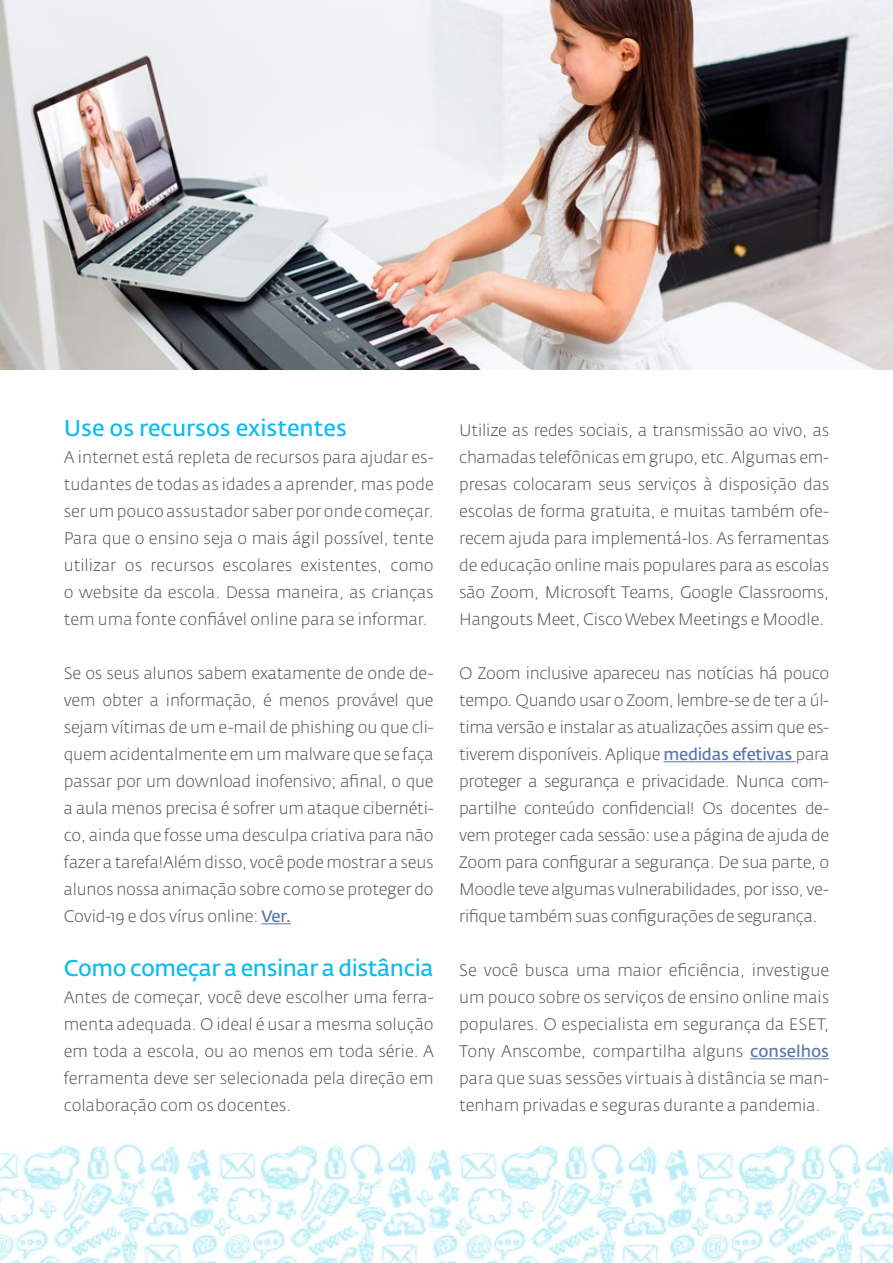
<style>
.page{position:relative;width:893px;height:1263px;background:#fff}
.page>*{position:absolute;margin:0;border:0;box-sizing:border-box;transform-origin:0 0}
.tit{font:600 22.5px "Fedra Sans Alt Pro";letter-spacing:-.02em;color:#0bbbef}
.tit-2{font:600 22.5px "Fedra Sans Alt Pro";color:#0bbbef}
.t1{font:300 16.5px/27px "Fedra Sans Alt Pro";letter-spacing:-.01em;color:#575756;text-align:justify}
.s1{font-weight:600;color:#5576af}
</style>
<div class="page">
<hr style="left:261px;top:923px;width:30px;height:1px;background:#5576af">
<hr style="left:664px;top:761px;width:132px;height:1px;background:#5576af">
<hr style="left:750px;top:1058px;width:79px;height:1px;background:#5576af">
<img style="left:0;top:0;width:893px;height:370px">
<img style="left:0;top:1143px;width:893px;height:120px">
<p class="tit-2" style="left:64px;top:414px;width:285px">Use os recursos existentes</p>
<p class="t1" style="left:64px;top:444px;width:371px">A internet está repleta de recursos para ajudar es&shy;tudantes de todas as idades a aprender, mas pode ser um pouco assustador saber por onde começar.<br>Para que o ensino seja o mais ágil possível, tente utilizar os recursos escolares existentes, como o website da escola. Dessa maneira, as crianças tem uma fonte confiável online para se informar.</p>
<p class="t1" style="left:64px;top:660px;width:371px">Se os seus alunos sabem exatamente de onde de&shy;vem obter a informação, é menos provável que sejam vítimas de um e-mail de phishing ou que cli&shy;quem acidentalmente em um malware que se faça passar por um download inofensivo; afinal, o que a aula menos precisa é sofrer um ataque cibernéti&shy;co, ainda que fosse uma desculpa criativa para não fazer a tarefa!Além disso, você pode mostrar a seus alunos nossa animação sobre como se proteger do Covid-19 e dos vírus online: <span class="s1">Ver.</span></p>
<p class="tit" style="left:64px;top:954px;width:371px">Como começar a ensinar a distância</p>
<p class="t1" style="left:64px;top:984px;width:371px">Antes de começar, você deve escolher uma ferra&shy;menta adequada. O ideal é usar a mesma solução em toda a escola, ou ao menos em toda série. A ferramenta deve ser selecionada pela direção em colaboração com os docentes.</p>
<p class="t1" style="left:459px;top:417px;width:371px">Utilize as redes sociais, a transmissão ao vivo, as chamadas telefônicas em grupo, etc. Algumas em&shy;presas colocaram seus serviços à disposição das escolas de forma gratuita, e muitas também ofe&shy;recem ajuda para implementá-los. As ferramentas de educação online mais populares para as escolas são Zoom, Microsoft Teams, Google Classrooms, Hangouts Meet, Cisco Webex Meetings e Moodle.</p>
<p class="t1" style="left:459px;top:660px;width:371px">O Zoom inclusive apareceu nas notícias há pouco tempo. Quando usar o Zoom, lembre-se de ter a úl&shy;tima versão e instalar as atualizações assim que es&shy;tiverem disponíveis. Aplique <span class="s1">medidas efetivas</span> para proteger a segurança e privacidade. Nunca com&shy;partilhe conteúdo confidencial! Os docentes de&shy;vem proteger cada sessão: use a página de ajuda de Zoom para configurar a segurança. De sua parte, o Moodle teve algumas vulnerabilidades, por isso, ve&shy;rifique também suas configurações de segurança.</p>
<p class="t1" style="left:459px;top:957px;width:371px">Se você busca uma maior eficiência, investigue um pouco sobre os serviços de ensino online mais populares. O especialista em segurança da ESET, Tony Anscombe, compartilha alguns <span class="s1">conselhos </span>para que suas sessões virtuais à distância se man&shy;tenham privadas e seguras durante a pandemia.</p>
</div>
